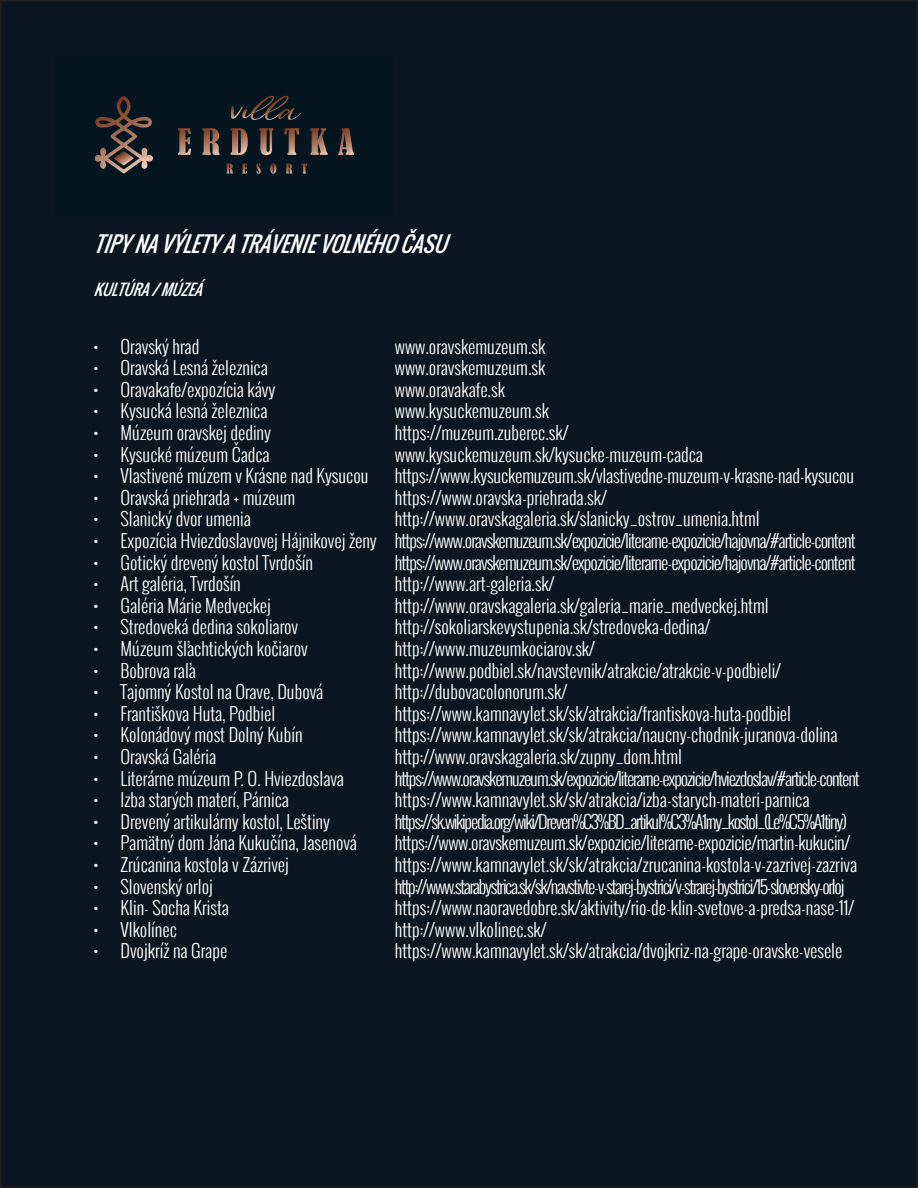
<style>
.page{position:relative;width:918px;height:1188px;background:#fff}
.page>*{position:absolute;margin:0;border:0;box-sizing:border-box;transform-origin:0 0}
.t1{font:italic 21px "Oswald";color:#fff}
.t2{font:300 18px "Oswald";color:#fff}
.t3{font:300 18px "Oswald";letter-spacing:-.07em;color:#fff}
.t4{font:300 18px "Oswald";letter-spacing:-.05em;color:#fff}
.t5{font:300 18px "Oswald";letter-spacing:-.06em;color:#fff}
.t6{font:300 18px "Oswald";letter-spacing:-.02em;color:#fff}
.t7{font:italic 15px "Oswald";color:#fff}
</style>
<div class="page">
<div style="left:1px;top:1px;width:916px;height:1186px;background:#0a1722"></div>
<div style="left:54px;top:54px;width:341px;height:161px;background:#051620"></div>
<svg style="left:95px;top:96px;width:58px;height:78px"></svg>
<svg style="left:226px;top:164px;width:7px;height:10px"></svg>
<svg style="left:242px;top:164px;width:5px;height:10px"></svg>
<svg style="left:256px;top:163px;width:5px;height:11px"></svg>
<svg style="left:270px;top:163px;width:6px;height:11px"></svg>
<svg style="left:286px;top:164px;width:6px;height:10px"></svg>
<svg style="left:302px;top:164px;width:5px;height:10px"></svg>
<svg style="left:178px;top:128px;width:13px;height:27px"></svg>
<svg style="left:202px;top:128px;width:18px;height:27px"></svg>
<svg style="left:231px;top:128px;width:17px;height:27px"></svg>
<svg style="left:259px;top:128px;width:14px;height:27px"></svg>
<svg style="left:284px;top:128px;width:15px;height:27px"></svg>
<svg style="left:310px;top:128px;width:18px;height:27px"></svg>
<svg style="left:338px;top:128px;width:16px;height:27px"></svg>
<svg style="left:231px;top:96px;width:66px;height:24px"></svg>
<p class="t1" style="left:94px;top:228px;width:365px">TIPYNAVÝLETYATRÁVENIEVOĽNÉHOČASU</p>
<p class="t7" style="left:94px;top:279px;width:117px">KULTÚRA/MÚZEÁ</p>
<p class="t2" style="left:94px;top:333px;width:107px">• Oravský hrad</p>
<p class="t2" style="left:94px;top:355px;width:176px">• Oravská Lesná železnica</p>
<p class="t2" style="left:94px;top:376px;width:183px">• Oravakafe/expozícia kávy</p>
<p class="t2" style="left:94px;top:398px;width:175px">• Kysucká lesná železnica</p>
<p class="t2" style="left:94px;top:419px;width:179px">• Múzeum oravskej dediny</p>
<p class="t2" style="left:94px;top:441px;width:178px">• Kysucké múzeum Čadca</p>
<p class="t2" style="left:94px;top:463px;width:277px">• Vlastivené múzem v Krásne nad Kysucou</p>
<p class="t2" style="left:94px;top:484px;width:203px">• Oravská priehrada + múzeum</p>
<p class="t2" style="left:94px;top:506px;width:159px">• Slanický dvor umenia</p>
<p class="t2" style="left:94px;top:527px;width:285px">• Expozícia Hviezdoslavovej Hájnikovej ženy</p>
<p class="t2" style="left:94px;top:549px;width:221px">• Gotický drevený kostol Tvrdošín</p>
<p class="t2" style="left:94px;top:571px;width:149px">• Art galéria, Tvrdošín</p>
<p class="t2" style="left:94px;top:592px;width:179px">• Galéria Márie Medveckej</p>
<p class="t2" style="left:94px;top:614px;width:206px">• Stredoveká dedina sokoliarov</p>
<p class="t2" style="left:94px;top:635px;width:216px">• Múzeum šľachtických kočiarov</p>
<p class="t2" style="left:94px;top:657px;width:104px">• Bobrova raľa</p>
<p class="t2" style="left:94px;top:679px;width:231px">• Tajomný Kostol na Orave, Dubová</p>
<p class="t2" style="left:94px;top:700px;width:183px">• Františkova Huta, Podbiel</p>
<p class="t2" style="left:94px;top:722px;width:211px">• Kolonádový most Dolný Kubín</p>
<p class="t2" style="left:94px;top:743px;width:124px">• Oravská Galéria</p>
<p class="t2" style="left:94px;top:765px;width:252px">• Literárne múzeum P. O. Hviezdoslava</p>
<p class="t2" style="left:94px;top:787px;width:197px">• Izba starých materí, Párnica</p>
<p class="t2" style="left:94px;top:808px;width:238px">• Drevený artikulárny kostol, Leštiny</p>
<p class="t2" style="left:94px;top:830px;width:265px">• Pamätný dom Jána Kukučína, Jasenová</p>
<p class="t2" style="left:94px;top:851px;width:197px">• Zrúcanina kostola v Zázrivej</p>
<p class="t2" style="left:94px;top:873px;width:121px">• Slovenský orloj</p>
<p class="t2" style="left:94px;top:895px;width:137px">• Klin- Socha Krista</p>
<p class="t2" style="left:94px;top:916px;width:85px">• Vlkolínec</p>
<p class="t2" style="left:94px;top:938px;width:135px">• Dvojkríž na Grape</p>
<p class="t2" style="left:395px;top:333px;width:152px">www.oravskemuzeum.sk</p>
<p class="t2" style="left:395px;top:355px;width:152px">www.oravskemuzeum.sk</p>
<p class="t2" style="left:395px;top:376px;width:112px">www.oravakafe.sk</p>
<p class="t2" style="left:395px;top:398px;width:156px">www.kysuckemuzeum.sk</p>
<p class="t2" style="left:395px;top:419px;width:175px">https://muzeum.zuberec.sk/</p>
<p class="t2" style="left:395px;top:441px;width:310px">www.kysuckemuzeum.sk/kysucke-muzeum-cadca</p>
<p class="t2" style="left:395px;top:463px;width:461px">https://www.kysuckemuzeum.sk/vlastivedne-muzeum-v-krasne-nad-kysucou</p>
<p class="t2" style="left:395px;top:484px;width:213px">https://www.oravska-priehrada.sk/</p>
<p class="t2" style="left:395px;top:506px;width:366px">http://www.oravskagaleria.sk/slanicky_ostrov_umenia.html</p>
<p class="t4" style="left:395px;top:527px;width:462px">https://www.oravskemuzeum.sk/expozicie/literarne-expozicie/hajovna/#article-content</p>
<p class="t4" style="left:395px;top:549px;width:462px">https://www.oravskemuzeum.sk/expozicie/literarne-expozicie/hajovna/#article-content</p>
<p class="t2" style="left:395px;top:571px;width:161px">http://www.art-galeria.sk/</p>
<p class="t2" style="left:395px;top:592px;width:375px">http://www.oravskagaleria.sk/galeria_marie_medveckej.html</p>
<p class="t2" style="left:395px;top:614px;width:317px">http://sokoliarskevystupenia.sk/stredoveka-dedina/</p>
<p class="t2" style="left:395px;top:635px;width:202px">http://www.muzeumkociarov.sk/</p>
<p class="t2" style="left:395px;top:657px;width:388px">http://www.podbiel.sk/navstevnik/atrakcie/atrakcie-v-podbieli/</p>
<p class="t2" style="left:395px;top:679px;width:174px">http://dubovacolonorum.sk/</p>
<p class="t2" style="left:395px;top:700px;width:398px">https://www.kamnavylet.sk/sk/atrakcia/frantiskova-huta-podbiel</p>
<p class="t2" style="left:395px;top:722px;width:444px">https://www.kamnavylet.sk/sk/atrakcia/naucny-chodnik-juranova-dolina</p>
<p class="t2" style="left:395px;top:743px;width:289px">http://www.oravskagaleria.sk/zupny_dom.html</p>
<p class="t5" style="left:395px;top:765px;width:466px">https://www.oravskemuzeum.sk/expozicie/literarne-expozicie/hviezdoslav/#article-content</p>
<p class="t2" style="left:395px;top:787px;width:416px">https://www.kamnavylet.sk/sk/atrakcia/izba-starych-materi-parnica</p>
<p class="t3" style="left:395px;top:808px;width:453px">https://sk.wikipedia.org/wiki/Dreven%C3%BD_artikul%C3%A1rny_kostol_(Le%C5%A1tiny)</p>
<p class="t6" style="left:395px;top:830px;width:457px">https://www.oravskemuzeum.sk/expozicie/literarne-expozicie/martin-kukucin/</p>
<p class="t2" style="left:395px;top:851px;width:464px">https://www.kamnavylet.sk/sk/atrakcia/zrucanina-kostola-v-zazrivej-zazriva</p>
<p class="t3" style="left:395px;top:873px;width:451px">http://www.starabystrica.sk/sk/navstivte-v-starej-bystrici/v-strarej-bystrici/15-slovensky-orloj</p>
<p class="t2" style="left:395px;top:895px;width:461px">https://www.naoravedobre.sk/aktivity/rio-de-klin-svetove-a-predsa-nase-11/</p>
<p class="t2" style="left:395px;top:916px;width:153px">http://www.vlkolinec.sk/</p>
<p class="t2" style="left:395px;top:938px;width:449px">https://www.kamnavylet.sk/sk/atrakcia/dvojkriz-na-grape-oravske-vesele</p>
</div>
